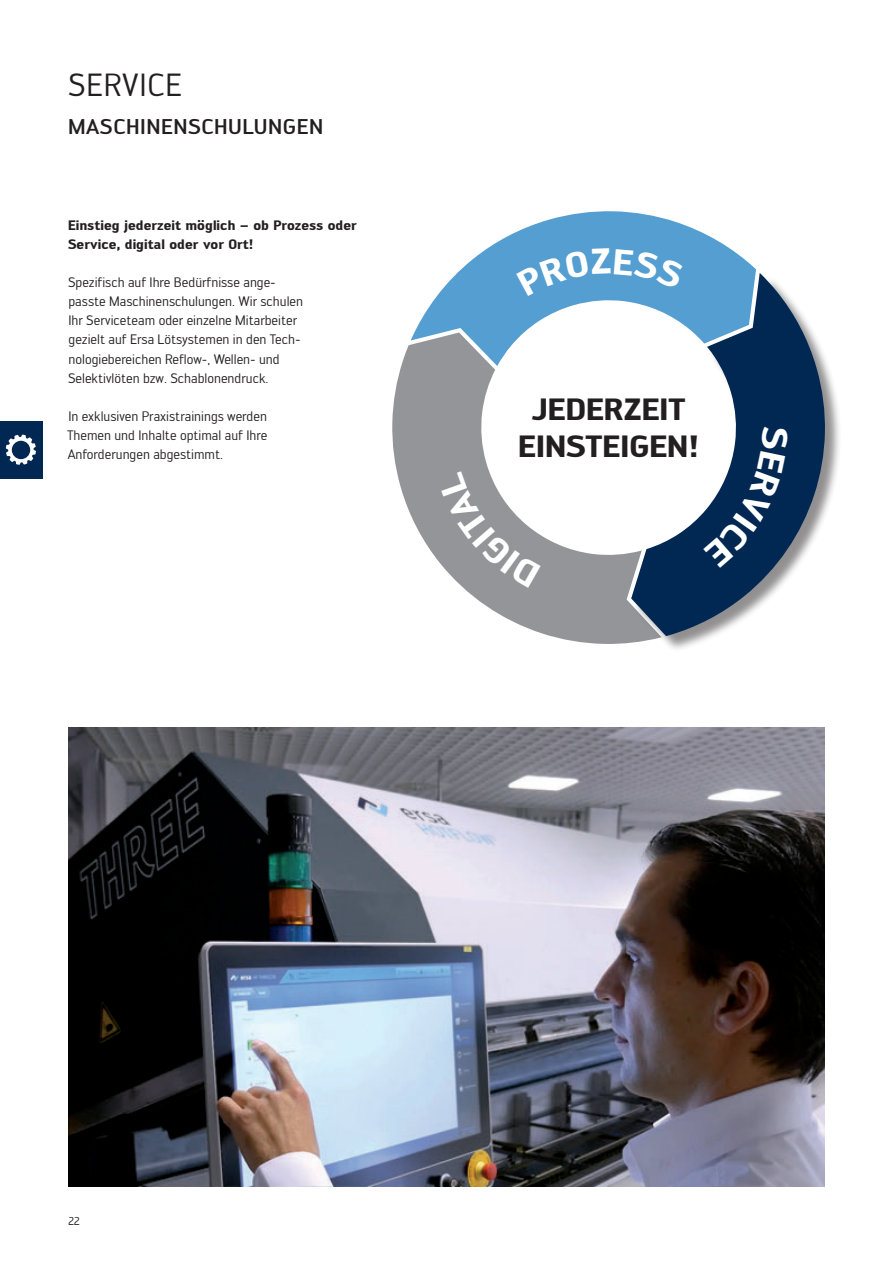
<style>
.page{position:relative;width:893px;height:1263px;background:#fff}
.page>*{position:absolute;margin:0;border:0;box-sizing:border-box;transform-origin:0 0}
.t1{font:31.5px "Engel";letter-spacing:.025em;color:#231f20}
.t2{font:700 30.3px/36.3px "Engel";color:#231f20;text-align:center}
.t3{font:500 21px "Engel";letter-spacing:.025em;color:#231f20}
.Fliess{font:13.5px/19.2px "Engel";color:#231f20}
.Fliess-2{font:700 13.5px/19.2px "Engel";color:#231f20}
.t4{font:11.25px "Engel";color:#231f20}
</style>
<div class="page">
<div style="left:0;top:421px;width:43px;height:57px;background:#002853"></div>
<svg style="left:6px;top:435px;width:30px;height:30px"></svg>
<img style="left:68px;top:727px;width:757px;height:459px">
<svg style="left:414px;top:211px;width:342px;height:121px;fill:#549ed1"></svg>
<svg style="left:392px;top:332px;width:241px;height:312px"></svg>
<div style="left:633px;top:275px;width:209px;height:377px;background:#231f20;opacity:.5"></div>
<svg style="left:631px;top:273px;width:194px;height:363px"></svg>
<div style="left:516px;top:249px;width:169px;height:47px;background:#549ed1"></div>
<svg style="left:703px;top:426px;width:85px;height:142px"></svg>
<svg style="left:437px;top:471px;width:104px;height:117px"></svg>
<p class="t1" style="left:68px;top:67px;width:115px">SERVICE</p>
<p class="t3" style="left:68px;top:114px;width:257px">MASCHINENSCHULUNGEN</p>
<p class="Fliess-2" style="left:68px;top:215px;width:290px">Einstieg jederzeit möglich – ob Prozess oder<br>Service, digital oder vor Ort!</p>
<p class="Fliess" style="left:68px;top:273px;width:237px">Spezifisch auf Ihre Bedürfnisse ange&shy;passte Maschinenschulungen. Wir schulen Ihr Serviceteam oder einzelne Mitarbeiter gezielt auf Ersa Lötsystemen in den Tech&shy;nologiebereichen Reflow-, Wellen- und Selektivlöten bzw. Schablonendruck.</p>
<p class="Fliess" style="left:67px;top:407px;width:202px;text-align:justify">In exklusiven Praxistrainings werden Themen und Inhalte optimal auf Ihre Anforderungen abgestimmt.</p>
<p class="t2" style="left:518px;top:391px;width:182px">JEDERZEIT<br>EINSTEIGEN!</p>
<p class="t4" style="left:68px;top:1214px;width:13px">22</p>
</div>
